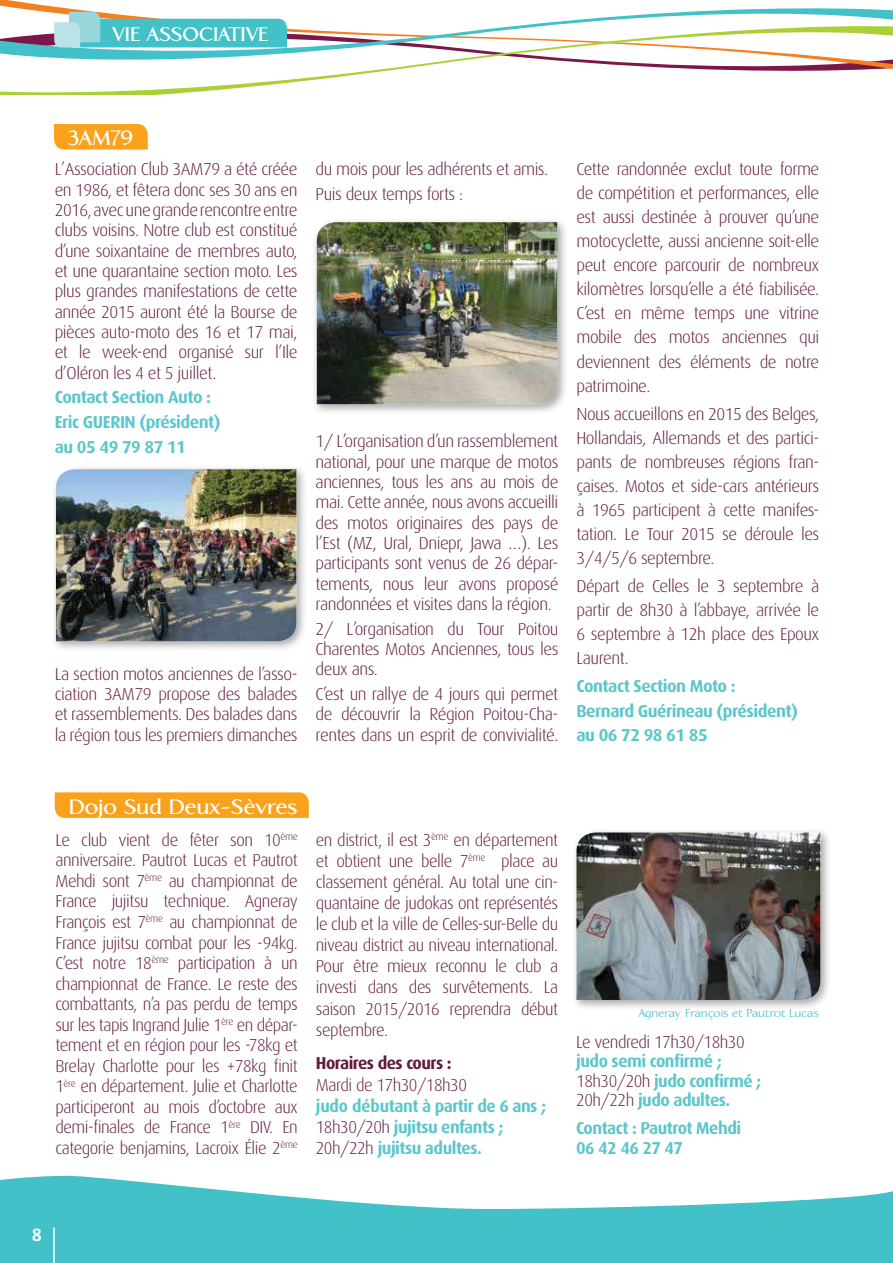
<style>
.page{position:relative;width:893px;height:1263px;background:#fff}
.page>*{position:absolute;margin:0;border:0;box-sizing:border-box;transform-origin:0 0}
.t1{font:700 27px "Aperto";color:#fff}
.t2{font:700 25.5px "Aperto";color:#fff}
.t3{font:700 18px "Dax";color:#fff}
.t4{font:300 17.25px/20.4px "Dax";letter-spacing:-.03em;color:#611a39;text-align:justify}
.t5{font:700 17.25px/19.5px "Dax";letter-spacing:-.03em;color:#5dc6cd}
.t6{font:700 17.25px/21.1px "Dax";letter-spacing:-.03em;color:#5dc6cd;scale:.96 1}
.t7{font:700 17.25px "Dax";letter-spacing:-.03em;color:#611a39}
.t8{font:15px "Aperto";color:#42c1c8}
.s1{font-weight:300;color:#611a39}
</style>
<div class="page">
<div style="left:54px;top:124px;width:94px;height:26px;background:#faa21b"></div>
<svg style="left:0;top:0;width:893px;height:17px"></svg>
<svg style="left:0;top:17px;width:893px;height:77px"></svg>
<svg style="left:0;top:1176px;width:893px;height:87px;fill:#42c1c8"></svg>
<hr style="left:53px;top:1227px;width:2px;height:36px;background:#fff">
<div style="left:51px;top:464px;width:257px;height:188px;background:#000;opacity:.35"></div>
<img style="left:56px;top:469px;width:240px;height:172px">
<svg style="left:55px;top:792px;width:254px;height:26px;background:#faa420"></svg>
<div style="left:571px;top:827px;width:260px;height:184px;background:#000;opacity:.35"></div>
<img style="left:576px;top:832px;width:244px;height:168px">
<div style="left:312px;top:217px;width:257px;height:199px;background:#000;opacity:.35"></div>
<img style="left:317px;top:222px;width:240px;height:182px">
<svg style="left:54px;top:12px;width:233px;height:35px;background:#73cdcf"></svg>
<h2 class="t2" style="left:112px;top:23px;width:158px">VIE ASSOCIATIVE</h2>
<h1 class="t1" style="left:69px;top:126px;width:66px">3AM79</h1>
<p class="t4" style="left:55px;top:159px;width:244px">L’Association Club 3AM79 a été créée en 1986, et fêtera donc ses 30 ans en 2016, avec une grande rencontre entre clubs voisins. Notre club est constitué d’une soixantaine de membres auto, et une quarantaine section moto. Les plus grandes manifestations de cette année 2015 auront été la Bourse de pièces auto-moto des 16 et 17 mai, et le week-end organisé sur l’Ile d’Oléron les 4 et 5 juillet.</p>
<p class="t5" style="left:55px;top:385px;width:168px;line-height:24.6px">Contact Section Auto :<br>Eric GUERIN (président) au 05 49 79 87 11</p>
<p class="t4" style="left:55px;top:664px;width:244px">La section motos anciennes de l’asso&shy;ciation 3AM79 propose des balades et rassemblements. Des balades dans la région tous les premiers dimanches</p>
<p class="t4" style="left:316px;top:157px;width:234px;line-height:24.6px">du mois pour les adhérents et amis.<br>Puis deux temps forts :</p>
<p class="t4" style="left:316px;top:431px;width:244px">1/ L’organisation d’un rassemblement national, pour une marque de motos anciennes, tous les ans au mois de mai. Cette année, nous avons accueilli des motos originaires des pays de l’Est (MZ, Ural, Dniepr, Jawa …). Les participants sont venus de 26 dépar&shy;tements, nous leur avons proposé randonnées et visites dans la région.</p>
<p class="t4" style="left:316px;top:619px;width:244px">2/ L’organisation du Tour Poitou Charentes Motos Anciennes, tous les deux ans.</p>
<p class="t4" style="left:316px;top:684px;width:244px">C’est un rallye de 4 jours qui permet de découvrir la Région Poitou-Cha&shy;rentes dans un esprit de convivialité.</p>
<p class="t4" style="left:576px;top:158px;width:244px;line-height:24px">Cette randonnée exclut toute forme de compétition et performances, elle est aussi destinée à prouver qu’une motocyclette, aussi ancienne soit-elle peut encore parcourir de nombreux kilomètres lorsqu’elle a été fiabilisée.<br>C’est en même temps une vitrine mobile des motos anciennes qui deviennent des éléments de notre patrimoine.</p>
<p class="t4" style="left:576px;top:402px;width:244px;line-height:24px">Nous accueillons en 2015 des Belges, Hollandais, Allemands et des partici&shy;pants de nombreuses régions fran&shy;çaises. Motos et side-cars antérieurs à 1965 participent à cette manifes&shy;tation. Le Tour 2015 se déroule les 3/4/5/6 septembre.</p>
<p class="t4" style="left:576px;top:574px;width:244px;line-height:24px">Départ de Celles le 3 septembre à partir de 8h30 à l’abbaye, arrivée le 6 septembre à 12h place des Epoux Laurent.</p>
<p class="t5" style="left:576px;top:675px;width:223px;line-height:24px">Contact Section Moto :<br>Bernard Guérineau (président) au 06 72 98 61 85</p>
<h1 class="t1" style="left:69px;top:794px;width:230px">Dojo Sud Deux-Sèvres</h1>
<p class="t4" style="left:55px;top:830px;width:244px">Le club vient de fêter son 10<sup>ème </sup>anniversaire. Pautrot Lucas et Pautrot Mehdi sont 7<sup>ème</sup> au championnat de France jujitsu technique. Agneray François est 7<sup>ème</sup> au championnat de France jujitsu combat pour les -94kg.<br>C’est notre 18<sup>ème</sup> participation à un championnat de France. Le reste des combattants, n’a pas perdu de temps sur les tapis Ingrand Julie 1<sup>ère</sup> en dépar&shy;tement et en région pour les -78kg et Brelay Charlotte pour les +78kg finit 1<sup>ère</sup> en département. Julie et Charlotte participeront au mois d’octobre aux demi-finales de France 1<sup>ère</sup> DIV. En categorie benjamins, Lacroix Élie 2<sup>ème</sup></p>
<p class="t4" style="left:316px;top:829px;width:244px;line-height:21.1px">en district, il est 3<sup>ème</sup> en département et obtient une belle 7<sup>ème</sup> place au classement général. Au total une cin&shy;quantaine de judokas ont représentés le club et la ville de Celles-sur-Belle du niveau district au niveau international.<br>Pour être mieux reconnu le club a investi dans des survêtements. La saison 2015/2016 reprendra début septembre.</p>
<p class="t7" style="left:316px;top:1054px;width:137px">Horaires des cours :</p>
<p class="t4" style="left:316px;top:1074px;width:153px">Mardi de 17h30/18h30</p>
<p class="t6" style="left:316px;top:1095px;width:242px">judo débutant à partir de 6 ans ;<br><span class="s1">18h30/20h</span> jujitsu enfants ;<br><span class="s1">20h/22h</span> jujitsu adultes.</p>
<p class="t8" style="left:639px;top:1007px;width:181px">Agneray François et Pautrot Lucas</p>
<p class="t4" style="left:576px;top:1032px;width:170px">Le vendredi 17h30/18h30</p>
<p class="t5" style="left:576px;top:1051px;width:187px">judo semi confirmé ;<br><span class="s1">18h30/20h</span> judo confirmé ;<br><span class="s1">20h/22h</span> judo adultes.</p>
<p class="t5" style="left:576px;top:1118px;width:166px">Contact : Pautrot Mehdi<br>06 42 46 27 47</p>
<p class="t3" style="left:32px;top:1225px;width:12px">8</p>
</div>
